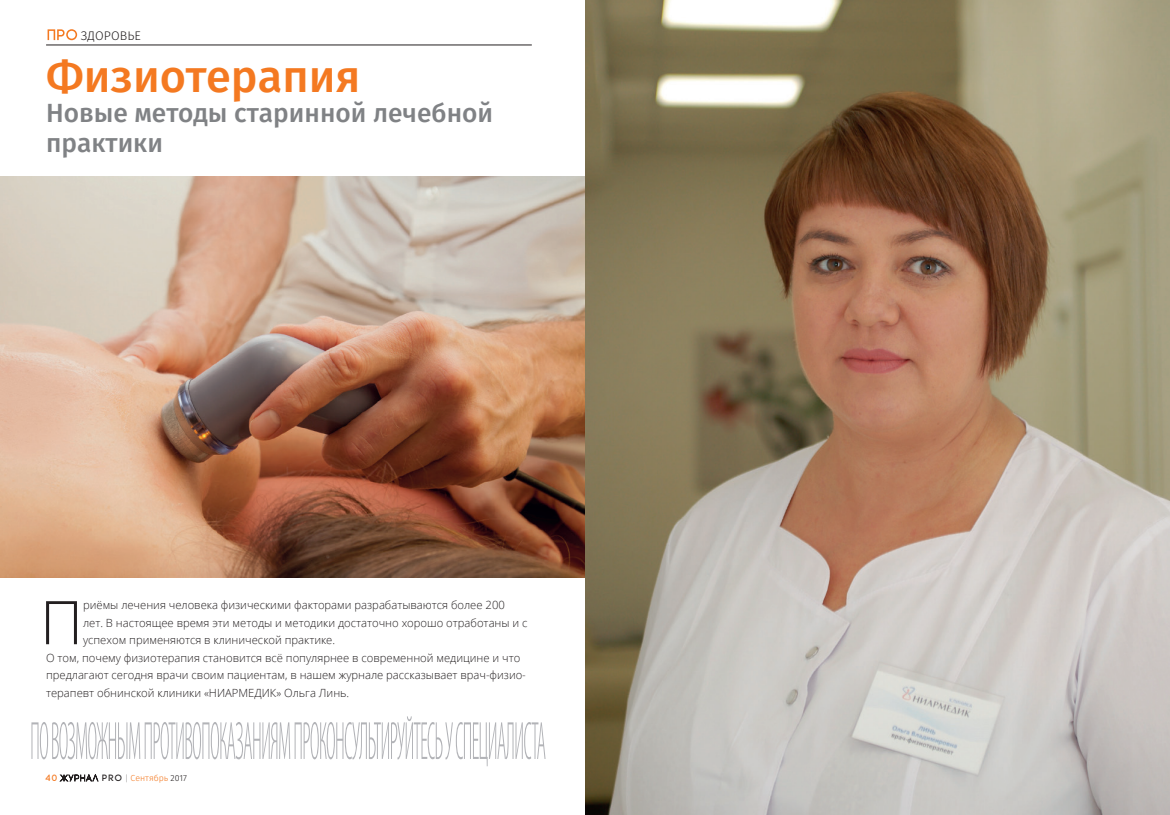
<style>
.page{position:relative;width:1170px;height:815px;background:#fff}
.page>*{position:absolute;margin:0;border:0;box-sizing:border-box;transform-origin:0 0}
.t1{font:300 60.25px "Open Sans";color:#231f20}
.t2{font:500 45px "Fira Sans";color:#f47921}
.t3{font:500 26.25px/30px "Fira Sans";color:#808285}
.t4{font:300 12.5px "Fira Sans";letter-spacing:.01em;color:#231f20}
.t5{font:300 11.25px/17.5px "Open Sans";color:#231f20}
.t6{font:300 8.75px "Fira Sans";color:#f47921}
.s1{font-family:"Code Pro";font-weight:400;font-size:9.12px}
.s2{font-family:"Code Pro Light";font-weight:400;color:#231f20}
.s3{font-family:"Code Pro";font-weight:400;font-size:9.12px;color:#231f20}
.s4{color:#231f20}
</style>
<div class="page">
<svg style="left:48px;top:29px;width:29px;height:11px"></svg>
<svg style="left:60px;top:774px;width:38px;height:8px"></svg>
<hr style="left:46px;top:45px;width:485px;height:1px;background:#231f20">
<svg style="left:31px;top:716px;width:514px;height:50px"></svg>
<img style="left:585px;top:0;width:584px;height:815px">
<img style="left:0;top:176px;width:585px;height:402px">
<p class="t4" style="left:81px;top:27px;width:62px">здоровье</p>
<p class="t2" style="left:46px;top:45px;width:316px">Физиотерапия</p>
<p class="t3" style="left:46px;top:100px;width:448px">Новые методы старинной лечебной практики</p>
<p class="t1" style="left:40px;top:581px;width:45px">П</p>
<p class="t5" style="left:83px;top:596px;width:446px">риёмы лечения человека физическими факторами разрабатываются более 200 лет. В настоящее время эти методы и методики достаточно хорошо отработаны и с успехом применяются в клинической практике.</p>
<p class="t5" style="left:46px;top:649px;width:481px">О том, почему физиотерапия становится всё популярнее в современной медицине и что предлагают сегодня врачи своим пациентам, в нашем журнале рассказывает врач-физио&shy;терапевт обнинской клиники «НИАРМЕДИК» Ольга Линь.</p>
<p class="t6" style="left:45px;top:772px;width:143px"><span class="s1">40</span> <span class="s2">Журнал</span> <span class="s3">PRO</span> <span class="s2">|</span> Сентябрь <span class="s4">2017</span></p>
</div>
